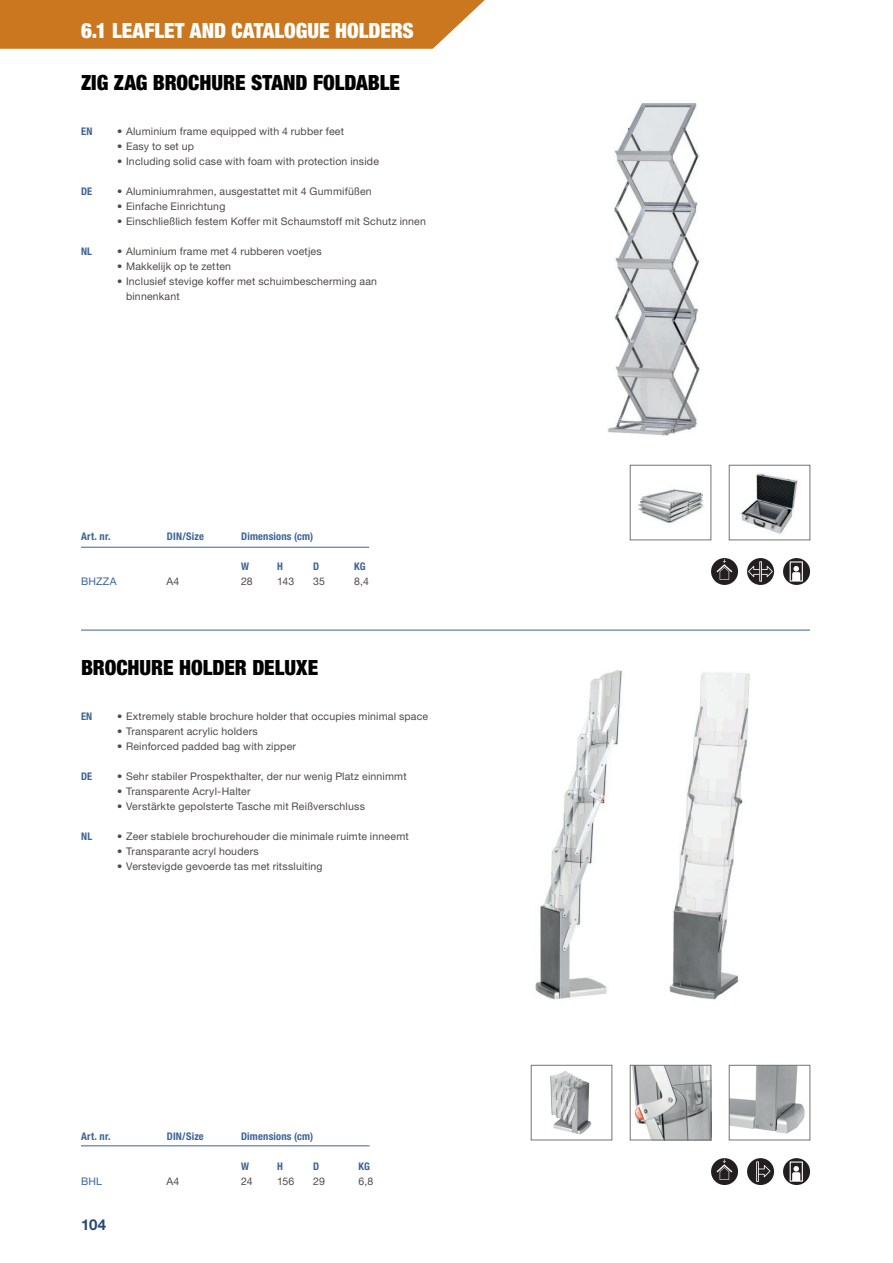
<style>
.page{position:relative;width:893px;height:1263px;background:#fff}
.page>*{position:absolute;margin:0;border:0;box-sizing:border-box;transform-origin:0 0}
.t1{font:900 condensed 21px "Helvetica Neue LT Pro";color:#010101}
.t2{font:900 condensed 21px "Helvetica Neue LT Pro";color:#fff}
.t3{font:700 15px "Helvetica Neue LT Pro";color:#2a4872}
.t4{font:10.5px/15px "Helvetica Neue LT Pro";letter-spacing:.02em;color:#4e4a49}
.t5{font:700 condensed 10.5px "Helvetica Neue LT Pro";letter-spacing:.02em;color:#3b6397}
.t6{font:10.5px "Helvetica Neue LT Pro";letter-spacing:.02em;color:#3b6397}
</style>
<div class="page">
<svg style="left:0;top:0;width:485px;height:49px;background:#cd7e2c"></svg>
<img style="left:669px;top:672px;width:81px;height:328px">
<img style="left:550px;top:1071px;width:42px;height:64px">
<div style="left:531px;top:1065px;width:81px;height:75px;border:1px solid #767372"></div>
<img style="left:731px;top:1067px;width:74px;height:67px">
<div style="left:729px;top:1065px;width:81px;height:75px;border:1px solid #767372"></div>
<img style="left:632px;top:1067px;width:77px;height:71px">
<div style="left:630px;top:1065px;width:81px;height:75px;border:1px solid #767372"></div>
<hr style="left:81px;top:1145px;width:289px;height:1px;background:#3b6397">
<img style="left:535px;top:670px;width:87px;height:330px">
<div style="left:711px;top:1158px;width:27px;height:27px;background:#231f20;border-radius:50%"></div>
<svg style="left:716px;top:1159px;width:16px;height:21px"></svg>
<svg style="left:783px;top:1158px;width:27px;height:27px"></svg>
<svg style="left:790px;top:1161px;width:13px;height:21px"></svg>
<div style="left:747px;top:1158px;width:27px;height:27px;background:#231f20;border-radius:50%"></div>
<hr style="left:756px;top:1161px;width:3px;height:21px;background:#fff">
<svg style="left:757px;top:1162px;width:13px;height:19px"></svg>
<img style="left:638px;top:489px;width:66px;height:35px">
<div style="left:630px;top:465px;width:81px;height:75px;border:1px solid #767372"></div>
<hr style="left:81px;top:547px;width:288px;height:1px;background:#3b6397">
<img style="left:741px;top:473px;width:57px;height:61px">
<div style="left:729px;top:465px;width:81px;height:75px;border:1px solid #767372"></div>
<svg style="left:783px;top:558px;width:27px;height:27px"></svg>
<svg style="left:790px;top:561px;width:13px;height:21px"></svg>
<div style="left:711px;top:558px;width:27px;height:27px;background:#231f20;border-radius:50%"></div>
<svg style="left:716px;top:559px;width:16px;height:21px"></svg>
<svg style="left:747px;top:558px;width:27px;height:27px"></svg>
<hr style="left:759px;top:561px;width:3px;height:21px;background:#fff">
<svg style="left:748px;top:562px;width:25px;height:19px"></svg>
<img style="left:608px;top:103px;width:92px;height:333px">
<hr style="left:81px;top:630px;width:729px;height:1px;background:#3b6397">
<h1 class="t2" style="left:81px;top:18px;width:334px">6.1 LEAFLET AND CATALOGUE HOLDERS</h1>
<h1 class="t1" style="left:81px;top:70px;width:320px">ZIG ZAG BROCHURE STAND FOLDABLE</h1>
<p class="t5" style="left:81px;top:125px;width:13px">EN</p>
<p class="t4" style="left:117px;top:124px;width:229px">• Aluminium frame equipped with 4 rubber feet</p>
<p class="t4" style="left:117px;top:139px;width:79px">• Easy to set up</p>
<p class="t4" style="left:117px;top:154px;width:263px">• Including solid case with foam with protection inside</p>
<p class="t4" style="left:117px;top:184px;width:256px">• Aluminiumrahmen, ausgestattet mit 4 Gummifüßen</p>
<p class="t4" style="left:117px;top:199px;width:110px">• Einfache Einrichtung</p>
<p class="t4" style="left:117px;top:214px;width:310px">• Einschließlich festem Koffer mit Schaumstoff mit Schutz innen</p>
<p class="t4" style="left:117px;top:244px;width:206px">• Aluminium frame met 4 rubberen voetjes</p>
<p class="t4" style="left:117px;top:259px;width:116px">• Makkelijk op te zetten</p>
<p class="t4" style="left:126px;top:274px;width:253px;text-indent:-9px">• Inclusief stevige koffer met schuimbescherming aan binnenkant</p>
<p class="t5" style="left:81px;top:185px;width:13px">DE</p>
<p class="t5" style="left:81px;top:245px;width:13px">NL</p>
<p class="t5" style="left:81px;top:530px;width:31px">Art. nr.</p>
<p class="t6" style="left:81px;top:575px;width:37px">BHZZA</p>
<p class="t5" style="left:167px;top:530px;width:38px">DIN/Size</p>
<p class="t4" style="left:167px;top:574px;width:14px">A4</p>
<p class="t4" style="left:354px;top:574px;width:16px">8,4</p>
<p class="t5" style="left:241px;top:530px;width:74px">Dimensions (cm)</p>
<p class="t5" style="left:277px;top:560px;width:7px">H</p>
<p class="t5" style="left:313px;top:560px;width:8px">D</p>
<p class="t5" style="left:354px;top:560px;width:13px">KG</p>
<p class="t5" style="left:241px;top:560px;width:9px">W</p>
<p class="t4" style="left:241px;top:574px;width:13px">28</p>
<p class="t4" style="left:277px;top:574px;width:19px">143</p>
<p class="t4" style="left:313px;top:574px;width:13px">35</p>
<h1 class="t1" style="left:81px;top:655px;width:239px">BROCHURE HOLDER DELUXE</h1>
<p class="t5" style="left:81px;top:710px;width:13px">EN</p>
<p class="t4" style="left:117px;top:709px;width:313px">• Extremely stable brochure holder that occupies minimal space</p>
<p class="t4" style="left:117px;top:724px;width:142px">• Transparent acrylic holders</p>
<p class="t4" style="left:117px;top:739px;width:181px">• Reinforced padded bag with zipper</p>
<p class="t4" style="left:117px;top:769px;width:291px">• Sehr stabiler Prospekthalter, der nur wenig Platz einnimmt</p>
<p class="t4" style="left:117px;top:784px;width:135px">• Transparente Acryl-Halter</p>
<p class="t4" style="left:117px;top:799px;width:249px">• Verstärkte gepolsterte Tasche mit Reißverschluss</p>
<p class="t4" style="left:117px;top:829px;width:293px">• Zeer stabiele brochurehouder die minimale ruimte inneemt</p>
<p class="t4" style="left:117px;top:844px;width:143px">• Transparante acryl houders</p>
<p class="t4" style="left:117px;top:859px;width:207px">• Verstevigde gevoerde tas met ritssluiting</p>
<p class="t5" style="left:81px;top:770px;width:13px">DE</p>
<p class="t5" style="left:81px;top:830px;width:13px">NL</p>
<p class="t5" style="left:81px;top:1130px;width:31px">Art. nr.</p>
<p class="t6" style="left:81px;top:1175px;width:22px">BHL</p>
<h2 class="t3" style="left:81px;top:1215px;width:27px">104</h2>
<p class="t5" style="left:167px;top:1130px;width:38px">DIN/Size</p>
<p class="t4" style="left:167px;top:1174px;width:14px">A4</p>
<p class="t4" style="left:358px;top:1174px;width:16px">6,8</p>
<p class="t5" style="left:241px;top:1130px;width:74px">Dimensions (cm)</p>
<p class="t5" style="left:277px;top:1160px;width:7px">H</p>
<p class="t5" style="left:313px;top:1160px;width:8px">D</p>
<p class="t5" style="left:358px;top:1160px;width:13px">KG</p>
<p class="t5" style="left:241px;top:1160px;width:9px">W</p>
<p class="t4" style="left:241px;top:1174px;width:13px">24</p>
<p class="t4" style="left:277px;top:1174px;width:19px">156</p>
<p class="t4" style="left:313px;top:1174px;width:13px">29</p>
</div>
